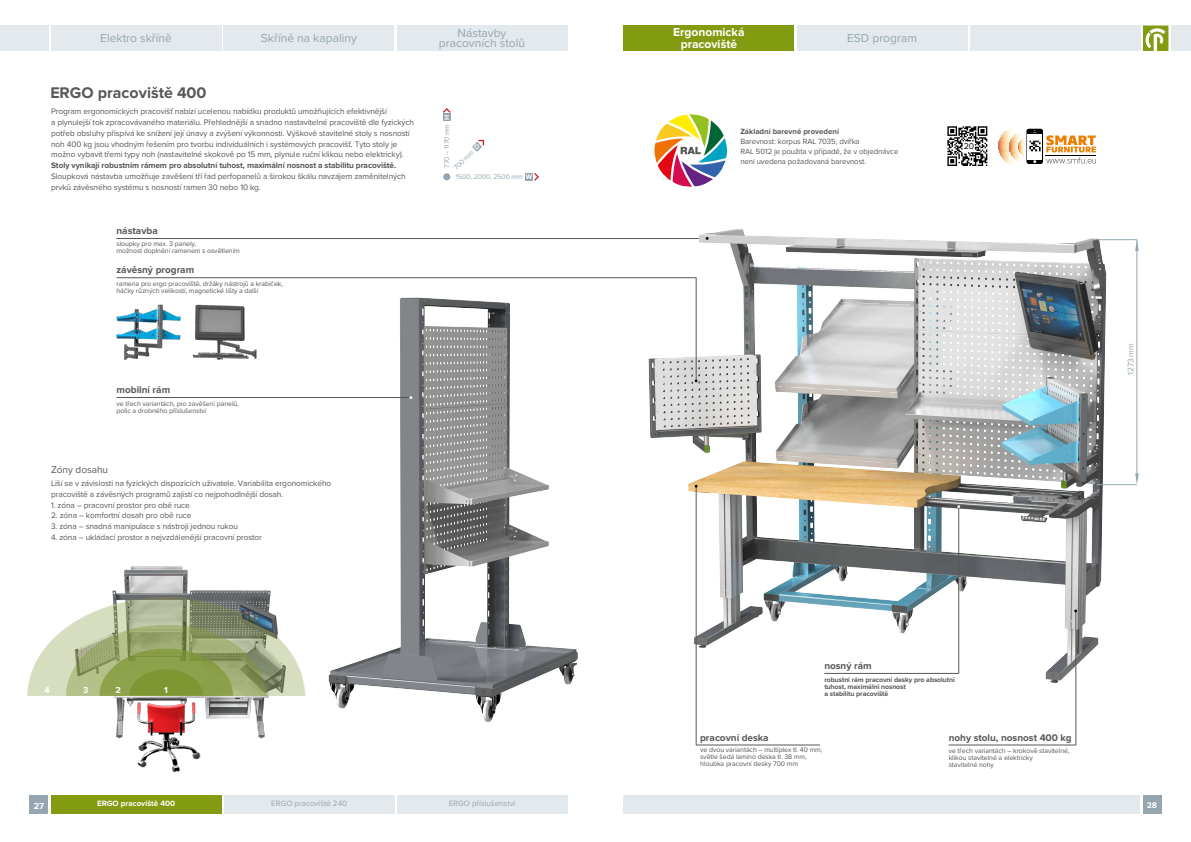
<style>
.page{position:relative;width:1191px;height:842px;background:#fff}
.page>*{position:absolute;margin:0;border:0;box-sizing:border-box;transform-origin:0 0}
.t1{font:700 16px "Proxima Nova";color:#575756}
.t2{font:12px/10px "Proxima Nova";color:#95a6b0;text-align:center}
.t3{font:700 12px/12px "Proxima Nova";color:#fff;text-align:center}
.t4{font:700 10px "Proxima Nova";color:#575756}
.t5{font:10px "Proxima Nova";color:#575756}
.t6{font:700 9px "Proxima Nova";color:#fff}
.t7{font:8.7px "Proxima Nova";color:#010202}
.t8{font:700 8.5px "Proxima Nova";color:#fff}
.t9{font:8.3px/10.8px "Proxima Nova";letter-spacing:-.01em;color:#575756}
.t10{font:700 8.3px "Proxima Nova";letter-spacing:-.01em;color:#575756}
.t11{font:8.3px "Proxima Nova";letter-spacing:-.015em;color:#95a6b0}
.t12{font:8px "Proxima Nova";color:#95a6b0}
.t13{font:700 8px "Proxima Nova";color:#fff}
.t14{font:7.8px/9.8px "Proxima Nova";letter-spacing:-.01em;color:#575756}
.t15{font:700 7.8px "Proxima Nova";color:#575756}
.t16{font:7px/7px "Proxima Nova";letter-spacing:-.01em;color:#575756}
.t17{font:700 7px/7px "Proxima Nova";letter-spacing:-.01em;color:#575756}
.t18{font:7px "Proxima Nova";letter-spacing:-.015em;color:#95a6b0}
.t19{font:700 7px "Proxima Nova";color:#fff}
</style>
<div class="page">
<img style="left:27px;top:566px;width:278px;height:207px">
<div style="left:0;top:26px;width:48px;height:25px;background:#e3e9ec"></div>
<div style="left:51px;top:26px;width:170px;height:25px;background:#e3e9ec"></div>
<div style="left:224px;top:26px;width:170px;height:25px;background:#e3e9ec"></div>
<div style="left:397px;top:26px;width:170px;height:25px;background:#e3e9ec"></div>
<div style="left:51px;top:795px;width:170px;height:19px;background:#829b11"></div>
<div style="left:397px;top:795px;width:170px;height:19px;background:#e3e9ec"></div>
<div style="left:224px;top:795px;width:170px;height:19px;background:#e3e9ec"></div>
<div style="left:30px;top:795px;width:18px;height:19px;background:#95a6b0"></div>
<div style="left:443px;top:173px;width:7px;height:7px;background:#95a6b0;border-radius:50%"></div>
<div style="left:525px;top:173px;width:8px;height:7px;background:#95a6b0"></div>
<div style="left:443px;top:114px;width:7px;height:7px;background:#95a6b0"></div>
<svg style="left:443px;top:108px;width:8px;height:6px"></svg>
<svg style="left:534px;top:173px;width:5px;height:8px"></svg>
<img style="left:319px;top:277px;width:291px;height:445px">
<hr style="left:116px;top:278px;width:580px;height:1px;background:#575756">
<hr style="left:117px;top:397px;width:294px;height:1px;background:#575756">
<img style="left:116px;top:308px;width:38px;height:52px">
<img style="left:154px;top:304px;width:103px;height:56px">
<hr style="left:116px;top:238px;width:590px;height:1px;background:#575756">
<img style="left:629px;top:229px;width:510px;height:460px">
<div style="left:624px;top:26px;width:170px;height:25px;background:#829b11"></div>
<div style="left:797px;top:26px;width:170px;height:25px;background:#e3e9ec"></div>
<div style="left:970px;top:26px;width:170px;height:25px;background:#e3e9ec"></div>
<div style="left:1171px;top:26px;width:20px;height:25px;background:#e3e9ec"></div>
<svg style="left:1143px;top:26px;width:25px;height:25px"></svg>
<div style="left:624px;top:795px;width:516px;height:19px;background:#e3e9ec"></div>
<div style="left:1142px;top:795px;width:19px;height:19px;background:#95a6b0"></div>
<svg style="left:947px;top:126px;width:40px;height:40px"></svg>
<div style="left:1026px;top:129px;width:17px;height:35px;background:#000;border-radius:2px"></div>
<svg style="left:1040px;top:134px;width:2px;height:25px"></svg>
<svg style="left:998px;top:128px;width:42px;height:37px"></svg>
<svg style="left:1046px;top:135px;width:50px;height:28px"></svg>
<hr style="left:1045px;top:155px;width:50px;height:1px;background:#000">
<svg style="left:654px;top:114px;width:73px;height:73px"></svg>
<hr style="left:696px;top:278px;width:1px;height:103px;background:#575756">
<hr style="left:1136px;top:240px;width:1px;height:238px;background:#95a6b0">
<hr style="left:1096px;top:239px;width:41px;height:1px;background:#95a6b0">
<hr style="left:1096px;top:484px;width:40px;height:1px;background:#95a6b0">
<svg style="left:1135px;top:473px;width:3px;height:12px"></svg>
<svg style="left:1135px;top:240px;width:3px;height:11px"></svg>
<hr style="left:696px;top:745px;width:124px;height:1px;background:#575756">
<hr style="left:948px;top:745px;width:127px;height:1px;background:#575756">
<hr style="left:696px;top:487px;width:1px;height:258px;background:#575756">
<hr style="left:1075px;top:611px;width:1px;height:134px;background:#575756">
<hr style="left:824px;top:673px;width:134px;height:1px;background:#575756">
<hr style="left:958px;top:507px;width:1px;height:166px;background:#575756">
<svg style="left:472px;top:140px;width:12px;height:12px"></svg>
<h2 class="t2" style="left:100px;top:32px;width:73px">Elektro skříně</h2>
<h2 class="t2" style="left:261px;top:32px;width:97px">Skříně na kapaliny</h2>
<h2 class="t2" style="left:439px;top:27px;width:88px">Nástavby pracovních stolů</h2>
<h1 class="t1" style="left:50px;top:85px;width:158px">ERGO pracoviště 400</h1>
<p class="t9" style="left:51px;top:106px;width:364px">Program ergonomických pracovišť nabízí ucelenou nabídku produktů umožňujících efektivnější<br>a plynulejší tok zpracovávaného materiálu. Přehlednější a snadno nastavitelné pracoviště dle fyzických potřeb obsluhy přispívá ke snížení její únavy a zvýšení výkonnosti. Výškově stavitelné stoly s nosností noh 400 kg jsou vhodným řešením pro tvorbu individuálních i systémových pracovišť. Tyto stoly je možno vybavit třemi typy noh (nastavitelné skokově po 15 mm, plynule ruční klikou nebo elektricky).</p>
<p class="t10" style="left:51px;top:162px;width:347px">Stoly vynikají robustním rámem pro absolutní tuhost, maximální nosnost a stabilitu pracoviště.</p>
<p class="t9" style="left:51px;top:170px;width:356px">Sloupková nástavba umožňuje zavěšení tří řad perfopanelů a širokou škálu navzájem zaměnitelných prvků závěsného systému s nosností ramen 30 nebo 10 kg.</p>
<p class="t4" style="left:116px;top:227px;width:43px">nástavba</p>
<p class="t16" style="left:116px;top:240px;width:125px">sloupky pro max. 3 panely,<br>možnost doplnění ramenem s osvětlením</p>
<p class="t4" style="left:116px;top:265px;width:79px">závěsný program</p>
<p class="t16" style="left:116px;top:280px;width:168px">ramena pro ergo pracoviště, držáky nástrojů a krabiček, háčky různých velikostí, magnetické lišty a další</p>
<p class="t19" style="left:443px;top:120px;width:7px;rotate:-90deg">H</p>
<p class="t18" style="left:441px;top:168px;width:45px;rotate:-90deg">770 – 1170 mm</p>
<p class="t18" style="left:451px;top:165px;width:26px;rotate:-45deg">700 mm</p>
<p class="t18" style="left:456px;top:172px;width:68px">1500, 2000, 2500 mm</p>
<p class="t19" style="left:526px;top:174px;width:8px">W</p>
<p class="t4" style="left:116px;top:385px;width:55px">mobilní rám</p>
<p class="t16" style="left:116px;top:400px;width:124px">ve třech variantách, pro zavěšení panelů, polic a drobného příslušenství</p>
<p class="t5" style="left:51px;top:462px;width:58px">Zóny dosahu</p>
<p class="t9" style="left:51px;top:477px;width:282px">Liší se v závislosti na fyzických dispozicích uživatele. Variabilita ergonomického pracoviště a závěsných programů zajistí co nejpohodlnější dosah.</p>
<p class="t9" style="left:51px;top:499px;width:140px">1. zóna – pracovní prostor pro obě ruce</p>
<p class="t9" style="left:51px;top:510px;width:142px">2. zóna – komfortní dosah pro obě ruce</p>
<p class="t9" style="left:51px;top:521px;width:188px">3. zóna – snadná manipulace s nástroji jednou rukou</p>
<p class="t9" style="left:51px;top:531px;width:212px">4. zóna – ukládací prostor a nejvzdálenější pracovní prostor</p>
<p class="t6" style="left:44px;top:686px;width:7px">4</p>
<p class="t6" style="left:83px;top:686px;width:7px">3</p>
<p class="t6" style="left:116px;top:686px;width:7px">2</p>
<p class="t6" style="left:164px;top:686px;width:5px">1</p>
<p class="t6" style="left:34px;top:801px;width:12px">27</p>
<p class="t13" style="left:97px;top:800px;width:80px">ERGO pracoviště 400</p>
<p class="t12" style="left:271px;top:797px;width:77px">ERGO pracoviště 240</p>
<p class="t12" style="left:449px;top:797px;width:68px">ERGO příslušenství</p>
<h2 class="t3" style="left:673px;top:26px;width:73px">Ergonomická pracoviště</h2>
<h2 class="t2" style="left:847px;top:32px;width:71px">ESD program</h2>
<p class="t15" style="left:740px;top:128px;width:100px">Základní barevné provedení</p>
<p class="t14" style="left:740px;top:136px;width:160px">Barevnost: korpus RAL 7035, dvířka<br>RAL 5012 je použita v případě, že v objednávce není uvedena požadovaná barevnost.</p>
<p class="t7" style="left:963px;top:140px;width:12px">20</p>
<p class="t11" style="left:1124px;top:375px;width:33px;rotate:-90deg">1273 mm</p>
<p class="t4" style="left:824px;top:661px;width:49px">nosný rám</p>
<p class="t17" style="left:824px;top:676px;width:132px">robustní rám pracovní desky pro absolutní tuhost, maximální nosnost<br>a stabilitu pracoviště</p>
<p class="t4" style="left:700px;top:733px;width:70px">pracovní deska</p>
<p class="t16" style="left:700px;top:746px;width:124px">ve dvou variantách – multiplex tl. 40 mm, světle šedá lamino deska tl. 38 mm, hloubka pracovní desky 700 mm</p>
<p class="t4" style="left:948px;top:733px;width:125px">nohy stolu, nosnost 400 kg</p>
<p class="t16" style="left:948px;top:747px;width:122px">ve třech variantách – krokově stavitelné, klikou stavitelné a elektricky<br>stavitelné nohy</p>
<p class="t8" style="left:1146px;top:801px;width:12px">28</p>
</div>
